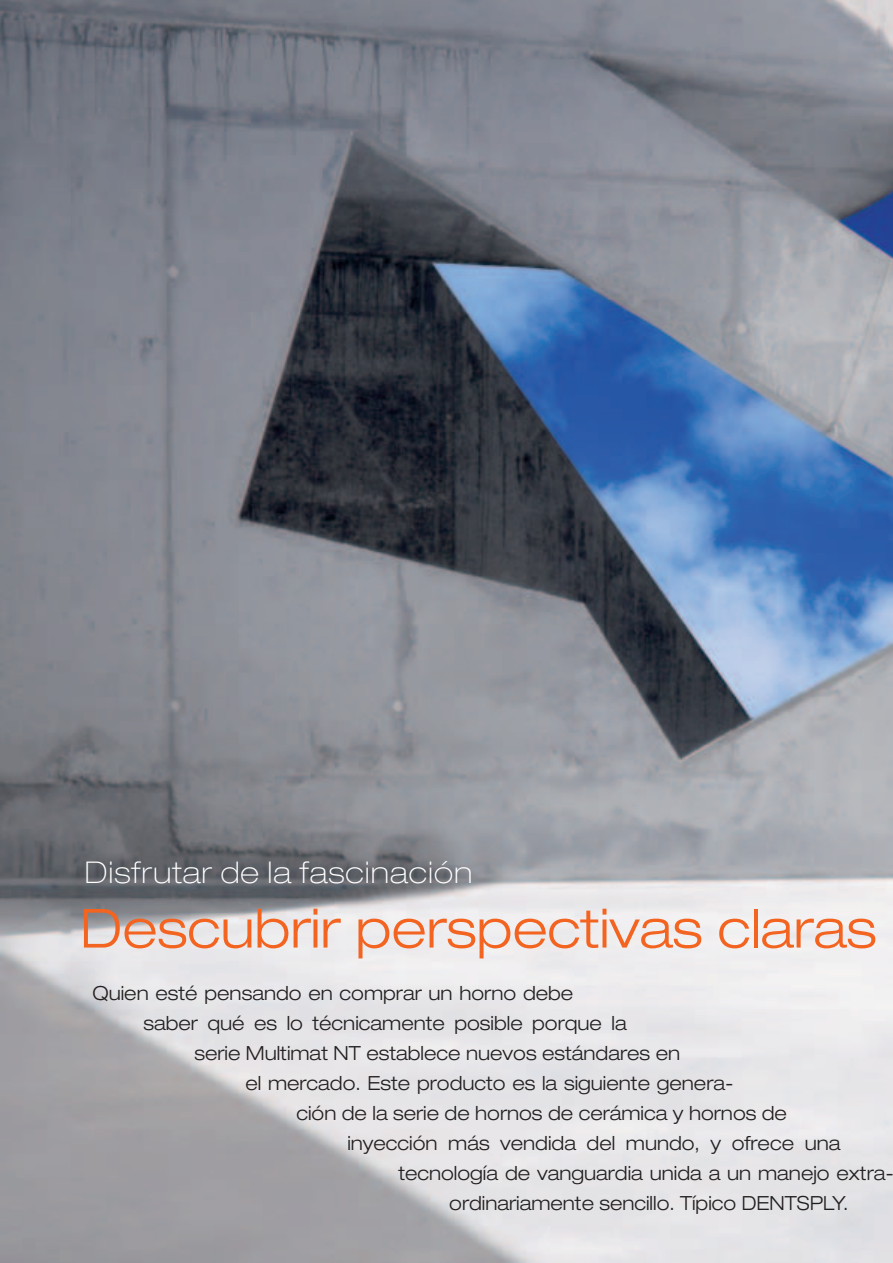
<style>
.page{position:relative;width:893px;height:1263px;background:#fff}
.page>*{position:absolute;margin:0;border:0;box-sizing:border-box;transform-origin:0 0}
.t1{font:300 expanded 54px "Helvetica Neue";color:#f36421}
.t2{font:100 expanded 30px "Helvetica Neue";letter-spacing:.03em;color:#fff}
.t3{font:300 expanded 19.5px "Helvetica Neue";color:#231f20}
</style>
<div class="page">
<img style="left:0;top:0;width:892px;height:1263px">
<h2 class="t2" style="left:85px;top:862px;width:389px">Disfrutar de la fascinación</h2>
<h1 class="t1" style="left:80px;top:909px;width:797px">Descubrir perspectivas claras</h1>
<p class="t3" style="left:92px;top:986px;width:482px">Quien esté pensando en comprar un horno debe</p>
<p class="t3" style="left:143px;top:1016px;width:485px">saber qué es lo técnicamente posible porque la</p>
<p class="t3" style="left:194px;top:1046px;width:487px">serie Multimat NT establece nuevos estándares en</p>
<p class="t3" style="left:245px;top:1076px;width:489px">el mercado. Este producto es la siguiente genera-</p>
<p class="t3" style="left:296px;top:1106px;width:492px">ción de la serie de hornos de cerámica y hornos de</p>
<p class="t3" style="left:347px;top:1136px;width:494px">inyección más vendida del mundo, y ofrece una</p>
<p class="t3" style="left:398px;top:1166px;width:497px">tecnología de vanguardia unida a un manejo extra-</p>
<p class="t3" style="left:449px;top:1196px;width:400px">ordinariamente sencillo. Típico DENTSPLY.</p>
</div>
